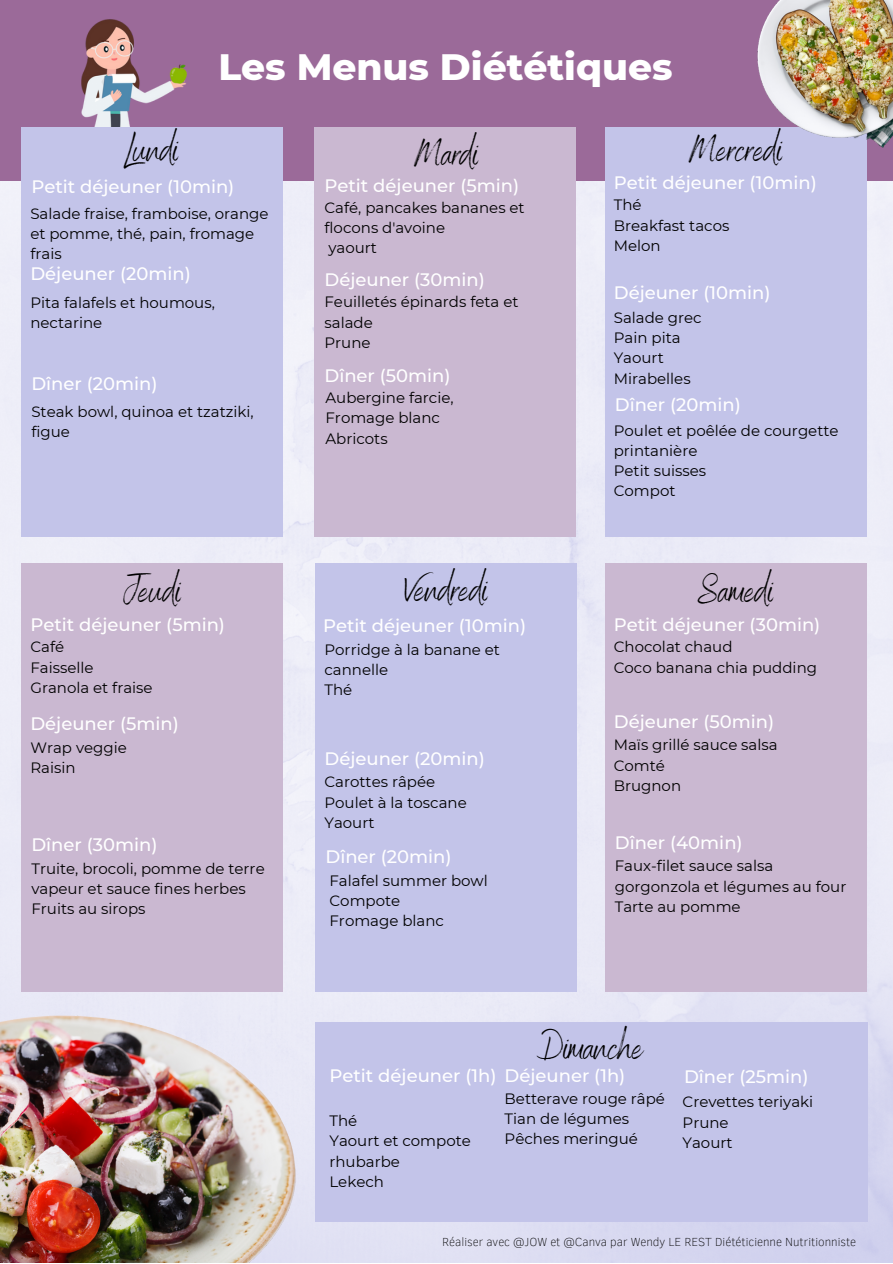
<style>
.page{position:relative;width:893px;height:1264px;background:#fff}
.page>*{position:absolute;margin:0;border:0;box-sizing:border-box;transform-origin:0 0}
.t1{font:37.5px "Benedict";color:#000}
.t2{font:800 37.5px "Montserrat";color:#fff}
.t3{font:500 18px "Montserrat";color:#fff}
.t4{font:15px/20.2px "Montserrat";color:#000}
.t5{font:100 12px "Clear Sans";color:#000}
</style>
<div class="page">
<img style="left:0;top:181px;width:892px;height:1081px">
<div style="left:0;top:0;width:892px;height:181px;background:#9b6a99"></div>
<img style="left:64px;top:19px;width:140px;height:109px">
<div style="left:22px;top:128px;width:261px;height:409px;background:#c3c4e9"></div>
<div style="left:315px;top:127px;width:261px;height:410px;background:#cab8d1"></div>
<div style="left:605px;top:127px;width:261px;height:410px;background:#c3c4e9"></div>
<div style="left:22px;top:563px;width:261px;height:428px;background:#cab8d1"></div>
<div style="left:316px;top:563px;width:261px;height:428px;background:#c3c4e9"></div>
<div style="left:605px;top:563px;width:261px;height:428px;background:#cab8d1"></div>
<div style="left:316px;top:1022px;width:551px;height:199px;background:#c3c4e9"></div>
<img style="left:0;top:973px;width:347px;height:289px">
<img style="left:757px;top:0;width:135px;height:155px">
<p class="t2" style="left:218px;top:43px;width:455px">Les Menus Diététiques</p>
<p class="t1" style="left:124px;top:125px;width:56px">Lundi</p>
<p class="t4" style="left:30px;top:203px;width:240px">Salade fraise, framboise, orange et pomme, thé, pain, fromage frais</p>
<p class="t3" style="left:31px;top:175px;width:204px">Petit déjeuner (10min)</p>
<p class="t3" style="left:30px;top:262px;width:162px">Déjeuner (20min)</p>
<p class="t4" style="left:30px;top:292px;width:186px">Pita falafels et houmous, nectarine</p>
<p class="t3" style="left:31px;top:372px;width:128px">Dîner (20min)</p>
<p class="t4" style="left:31px;top:401px;width:224px">Steak bowl, quinoa et tzatziki, figue</p>
<p class="t1" style="left:123px;top:566px;width:59px">Jeudi</p>
<p class="t3" style="left:30px;top:614px;width:196px">Petit déjeuner (5min)</p>
<p class="t4" style="left:30px;top:637px;width:35px">Café</p>
<p class="t4" style="left:30px;top:657px;width:65px">Faisselle</p>
<p class="t4" style="left:30px;top:677px;width:124px">Granola et fraise</p>
<p class="t3" style="left:30px;top:712px;width:150px">Déjeuner (5min)</p>
<p class="t4" style="left:30px;top:737px;width:98px">Wrap veggie</p>
<p class="t4" style="left:30px;top:757px;width:47px">Raisin</p>
<p class="t3" style="left:31px;top:833px;width:128px">Dîner (30min)</p>
<p class="t4" style="left:31px;top:858px;width:235px">Truite, brocoli, pomme de terre vapeur et sauce fines herbes</p>
<p class="t4" style="left:31px;top:898px;width:116px">Fruits au sirops</p>
<p class="t1" style="left:414px;top:129px;width:66px">Mardi</p>
<p class="t4" style="left:324px;top:197px;width:202px">Café, pancakes bananes et flocons d'avoine</p>
<p class="t4" style="left:328px;top:238px;width:50px">yaourt</p>
<p class="t3" style="left:324px;top:174px;width:196px">Petit déjeuner (5min)</p>
<p class="t3" style="left:324px;top:268px;width:162px">Déjeuner (30min)</p>
<p class="t4" style="left:324px;top:292px;width:195px">Feuilletés épinards feta et salade</p>
<p class="t4" style="left:324px;top:332px;width:48px">Prune</p>
<p class="t3" style="left:324px;top:364px;width:128px">Dîner (50min)</p>
<p class="t4" style="left:325px;top:387px;width:130px">Aubergine farcie,</p>
<p class="t4" style="left:325px;top:408px;width:116px">Fromage blanc</p>
<p class="t4" style="left:325px;top:428px;width:64px">Abricots</p>
<p class="t1" style="left:405px;top:564px;width:85px">Vendredi</p>
<p class="t4" style="left:324px;top:639px;width:177px">Porridge à la banane et cannelle</p>
<p class="t4" style="left:324px;top:679px;width:29px">Thé</p>
<p class="t3" style="left:323px;top:615px;width:204px">Petit déjeuner (10min)</p>
<p class="t3" style="left:324px;top:747px;width:162px">Déjeuner (20min)</p>
<p class="t4" style="left:324px;top:772px;width:112px">Carottes râpée</p>
<p class="t4" style="left:324px;top:792px;width:144px">Poulet à la toscane</p>
<p class="t4" style="left:324px;top:812px;width:51px">Yaourt</p>
<p class="t3" style="left:325px;top:846px;width:128px">Dîner (20min)</p>
<p class="t4" style="left:329px;top:870px;width:160px">Falafel summer bowl</p>
<p class="t4" style="left:329px;top:890px;width:72px">Compote</p>
<p class="t4" style="left:329px;top:910px;width:116px">Fromage blanc</p>
<p class="t1" style="left:688px;top:125px;width:95px">Mercredi</p>
<p class="t3" style="left:613px;top:172px;width:204px">Petit déjeuner (10min)</p>
<p class="t4" style="left:613px;top:195px;width:29px">Thé</p>
<p class="t4" style="left:613px;top:215px;width:117px">Breakfast tacos</p>
<p class="t4" style="left:613px;top:235px;width:48px">Melon</p>
<p class="t3" style="left:613px;top:282px;width:158px">Déjeuner (10min)</p>
<p class="t4" style="left:613px;top:307px;width:89px">Salade grec</p>
<p class="t4" style="left:613px;top:327px;width:68px">Pain pita</p>
<p class="t4" style="left:613px;top:348px;width:51px">Yaourt</p>
<p class="t4" style="left:613px;top:368px;width:78px">Mirabelles</p>
<p class="t3" style="left:614px;top:393px;width:128px">Dîner (20min)</p>
<p class="t4" style="left:613px;top:420px;width:226px">Poulet et poêlée de courgette printanière</p>
<p class="t4" style="left:613px;top:460px;width:94px">Petit suisses</p>
<p class="t4" style="left:613px;top:481px;width:63px">Compot</p>
<p class="t1" style="left:697px;top:566px;width:77px">Samedi</p>
<p class="t4" style="left:613px;top:637px;width:120px">Chocolat chaud</p>
<p class="t4" style="left:613px;top:657px;width:205px">Coco banana chia pudding</p>
<p class="t3" style="left:613px;top:614px;width:208px">Petit déjeuner (30min)</p>
<p class="t3" style="left:613px;top:710px;width:162px">Déjeuner (50min)</p>
<p class="t4" style="left:613px;top:735px;width:165px">Maïs grillé sauce salsa</p>
<p class="t4" style="left:613px;top:755px;width:53px">Comté</p>
<p class="t4" style="left:613px;top:775px;width:69px">Brugnon</p>
<p class="t3" style="left:614px;top:831px;width:129px">Dîner (40min)</p>
<p class="t4" style="left:614px;top:856px;width:233px">Faux-filet sauce salsa gorgonzola et légumes au four</p>
<p class="t4" style="left:614px;top:896px;width:127px">Tarte au pomme</p>
<p class="t1" style="left:537px;top:1023px;width:107px">Dimanche</p>
<p class="t3" style="left:329px;top:1064px;width:168px">Petit déjeuner (1h)</p>
<p class="t3" style="left:504px;top:1064px;width:122px">Déjeuner (1h)</p>
<p class="t4" style="left:504px;top:1087px;width:162px">Betterave rouge râpé</p>
<p class="t4" style="left:504px;top:1108px;width:126px">Tian de légumes</p>
<p class="t4" style="left:504px;top:1128px;width:135px">Pêches meringué</p>
<p class="t4" style="left:329px;top:1110px;width:29px">Thé</p>
<p class="t4" style="left:329px;top:1130px;width:143px">Yaourt et compote rhubarbe</p>
<p class="t4" style="left:329px;top:1171px;width:56px">Lekech</p>
<p class="t3" style="left:684px;top:1065px;width:126px">Dîner (25min)</p>
<p class="t4" style="left:682px;top:1091px;width:132px">Crevettes teriyaki</p>
<p class="t4" style="left:682px;top:1111px;width:48px">Prune</p>
<p class="t4" style="left:682px;top:1132px;width:51px">Yaourt</p>
<p class="t5" style="left:442px;top:1233px;width:415px">Réaliser avec @JOW et @Canva par Wendy LE REST Diététicienne Nutritionniste</p>
</div>
